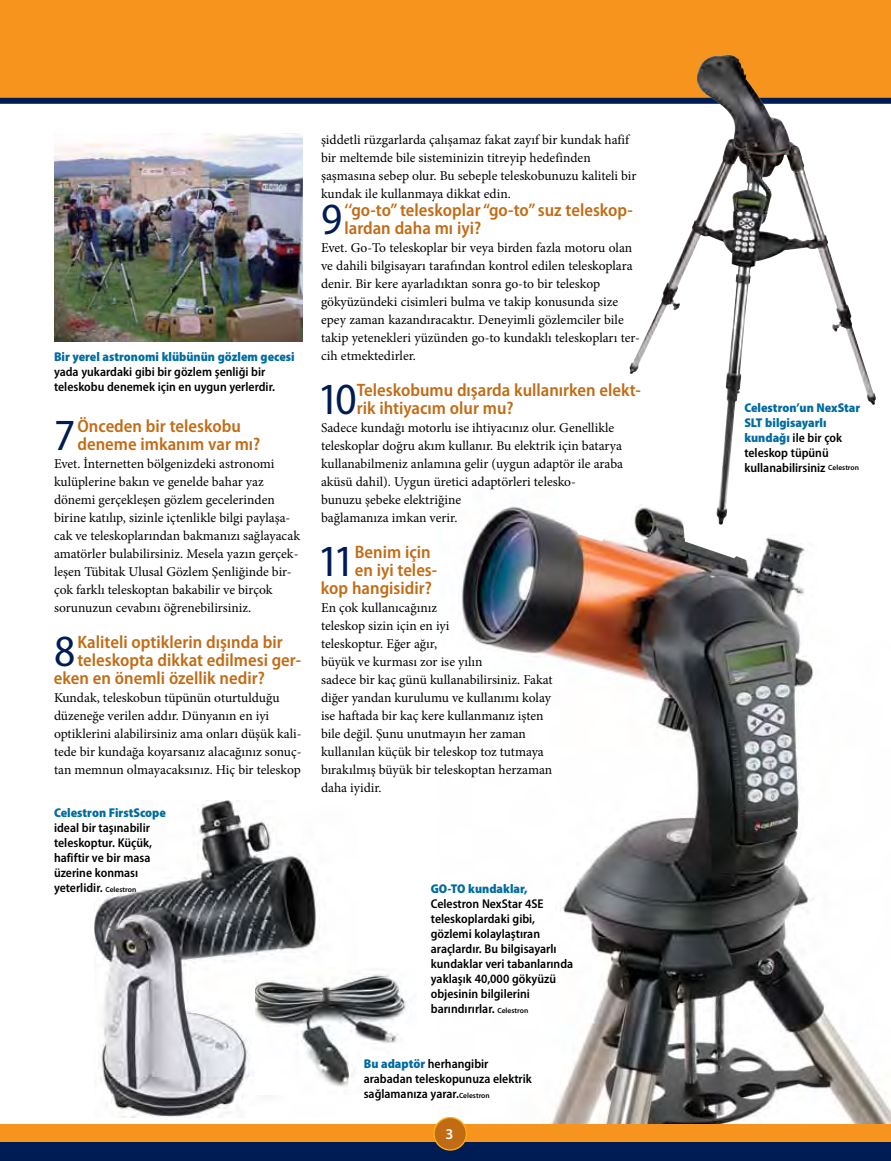
<style>
.page{position:relative;width:891px;height:1161px;background:#fff}
.page>*{position:absolute;margin:0;border:0;box-sizing:border-box;transform-origin:0 0}
.t1{font:semi-condensed 44.7px "Myriad Pro";color:#001c54}
.t2{font:600 semi-condensed 18px/18px "Myriad Pro";color:#c16c15}
.t3{font:600 15px "Myriad Pro";color:#fff}
.t4{font:13.5px/18px "Minion Pro";color:#000}
.t5{font:600 semi-condensed 12.75px/15px "Myriad Pro";color:#000}
.t6{font:900 semi-condensed 12.75px/15px "Myriad Pro";color:#006c9f}
.s1{font-stretch:normal;font-size:7.5px}
.s2{font-weight:900;color:#006c9f}
.s3{font-weight:600;color:#000}
</style>
<div class="page">
<div style="left:0;top:0;width:891px;height:104px;background:#f7941e"></div>
<img style="left:54px;top:134px;width:249px;height:208px">
<img style="left:95px;top:800px;width:223px;height:317px">
<img style="left:256px;top:968px;width:155px;height:127px">
<img style="left:629px;top:55px;width:109px;height:417px">
<img style="left:437px;top:472px;width:454px;height:652px">
<div style="left:0;top:1138px;width:891px;height:23px;background:#001c54"></div>
<div style="left:0;top:1124px;width:891px;height:18px;background:#f7941e"></div>
<div style="left:434px;top:1118px;width:32px;height:32px;background:#c16c15;border-radius:50%"></div>
<div style="left:433px;top:1117px;width:34px;height:34px;border:1px solid #fcaf17;border-radius:50%"></div>
<p class="t6" style="left:54px;top:349px;width:242px">Bir yerel astronomi klübünün gözlem gecesi</p>
<p class="t5" style="left:54px;top:364px;width:223px">yada yukardaki gibi bir gözlem şenliği bir teleskobu denemek için en uygun yerlerdir.</p>
<h1 class="t1" style="left:54px;top:411px;width:23px">7</h1>
<h2 class="t2" style="left:77px;top:417px;width:184px">Önceden bir teleskobu deneme imkanım var mı?</h2>
<p class="t4" style="left:54px;top:455px;width:248px">Evet. İnternetten bölgenizdeki astronomi kulüplerine bakın ve genelde bahar yaz dönemi gerçekleşen gözlem gecelerinden birine katılıp, sizinle içtenlikle bilgi paylaşa&shy;cak ve teleskoplarından bakmanızı sağlayacak amatörler bulabilirsiniz. Mesela yazın gerçek&shy;leşen Tübitak Ulusal Gözlem Şenliğinde bir&shy;çok farklı teleskoptan bakabilir ve birçok sorunuzun cevabını öğrenebilirsiniz.</p>
<h1 class="t1" style="left:54px;top:627px;width:23px">8</h1>
<h2 class="t2" style="left:77px;top:633px;width:207px">Kaliteli optiklerin dışında bir</h2>
<h2 class="t2" style="left:77px;top:651px;width:225px">teleskopta dikkat edilmesi ger-</h2>
<h2 class="t2" style="left:54px;top:669px;width:212px">eken en önemli özellik nedir?</h2>
<p class="t4" style="left:54px;top:689px;width:249px">Kundak, teleskobun tüpünün oturtulduğu düzeneğe verilen addır. Dünyanın en iyi optiklerini alabilirsiniz ama onları düşük kali&shy;tede bir kundağa koyarsanız alacağınız sonuç&shy;tan memnun olmayacaksınız. Hiç bir teleskop</p>
<p class="t6" style="left:54px;top:806px;width:113px">Celestron FirstScope</p>
<p class="t5" style="left:54px;top:821px;width:100px">ideal bir taşınabilir teleskoptur. Küçük, hafiftir ve bir masa üzerine konması yeterlidir. <span class="s1">Celestron</span></p>
<p class="t4" style="left:321px;top:131px;width:317px">şiddetli rüzgarlarda çalışamaz fakat zayıf bir kundak hafif bir meltemde bile sisteminizin titreyip hedefinden şaşmasına sebep olur. Bu sebeple teleskobunuzu kaliteli bir kundak ile kullanmaya dikkat edin.</p>
<h1 class="t1" style="left:321px;top:195px;width:23px">9</h1>
<h2 class="t2" style="left:344px;top:201px;width:290px">‘‘go-to’’ teleskoplar ‘‘go-to’’ suz teleskop&shy;lardan daha mı iyi?</h2>
<p class="t4" style="left:321px;top:239px;width:320px">Evet. Go-To teleskoplar bir veya birden fazla motoru olan ve dahili bilgisayarı tarafından kontrol edilen teleskoplara denir. Bir kere ayarladıktan sonra go-to bir teleskop gökyüzündeki cisimleri bulma ve takip konusunda size epey zaman kazandıracaktır. Deneyimli gözlemciler bile takip yetenekleri yüzünden go-to kundaklı teleskopları ter&shy;cih etmektedirler.</p>
<h1 class="t1" style="left:318px;top:375px;width:41px">10</h1>
<h2 class="t2" style="left:357px;top:381px;width:286px">Teleskobumu dışarda kullanırken elekt&shy;rik ihtiyacım olur mu?</h2>
<p class="t4" style="left:321px;top:419px;width:304px">Sadece kundağı motorlu ise ihtiyacınız olur. Genellikle teleskoplar doğru akım kullanır. Bu elektrik için batarya kullanabilmeniz anlamına gelir (uygun adaptör ile araba aküsü dahil). Uygun üretici adaptörleri telesko-<br>bunuzu şebeke elektriğine<br>bağlamanıza imkan verir.</p>
<h1 class="t1" style="left:318px;top:537px;width:39px">11</h1>
<h2 class="t2" style="left:355px;top:543px;width:77px">Benim için</h2>
<h2 class="t2" style="left:355px;top:561px;width:84px">en iyi teles-</h2>
<h2 class="t2" style="left:321px;top:579px;width:112px">kop hangisidir?</h2>
<p class="t4" style="left:321px;top:599px;width:233px">En çok kullanıcağınız<br>teleskop sizin için en iyi<br>teleskoptur. Eğer ağır,<br>büyük ve kurması zor ise yılın<br>sadece bir kaç günü kullanabilirsiniz. Fakat diğer yandan kurulumu ve kullanımı kolay ise haftada bir kaç kere kullanmanız işten bile değil. Şunu unutmayın her zaman kullanılan küçük bir teleskop toz tutmaya bırakılmış büyük bir teleskoptan herzaman daha iyidir.</p>
<p class="t6" style="left:431px;top:881px;width:98px">GO-TO kundaklar,</p>
<p class="t5" style="left:431px;top:897px;width:144px">Celestron NexStar 4SE teleskoplardaki gibi, gözlemi kolaylaştıran araçlardır. Bu bilgisayarlı kundaklar veri tabanlarında yaklaşık 40,000 gökyüzü objesinin bilgilerini barındırırlar. <span class="s1">Celestron</span></p>
<p class="t5" style="left:364px;top:1056px;width:170px"><span class="s2">Bu adaptör</span> herhangibir arabadan teleskopunuza elektrik sağlamanıza yarar.<span class="s1">Celestron</span></p>
<p class="t3" style="left:446px;top:1125px;width:10px">3</p>
<p class="t6" style="left:744px;top:400px;width:117px">Celestron’un NexStar<br>SLT bilgisayarlı kundağı <span class="s3">ile bir çok teleskop tüpünü kullanabilirsiniz</span> <sup>Celestron</sup></p>
</div>
